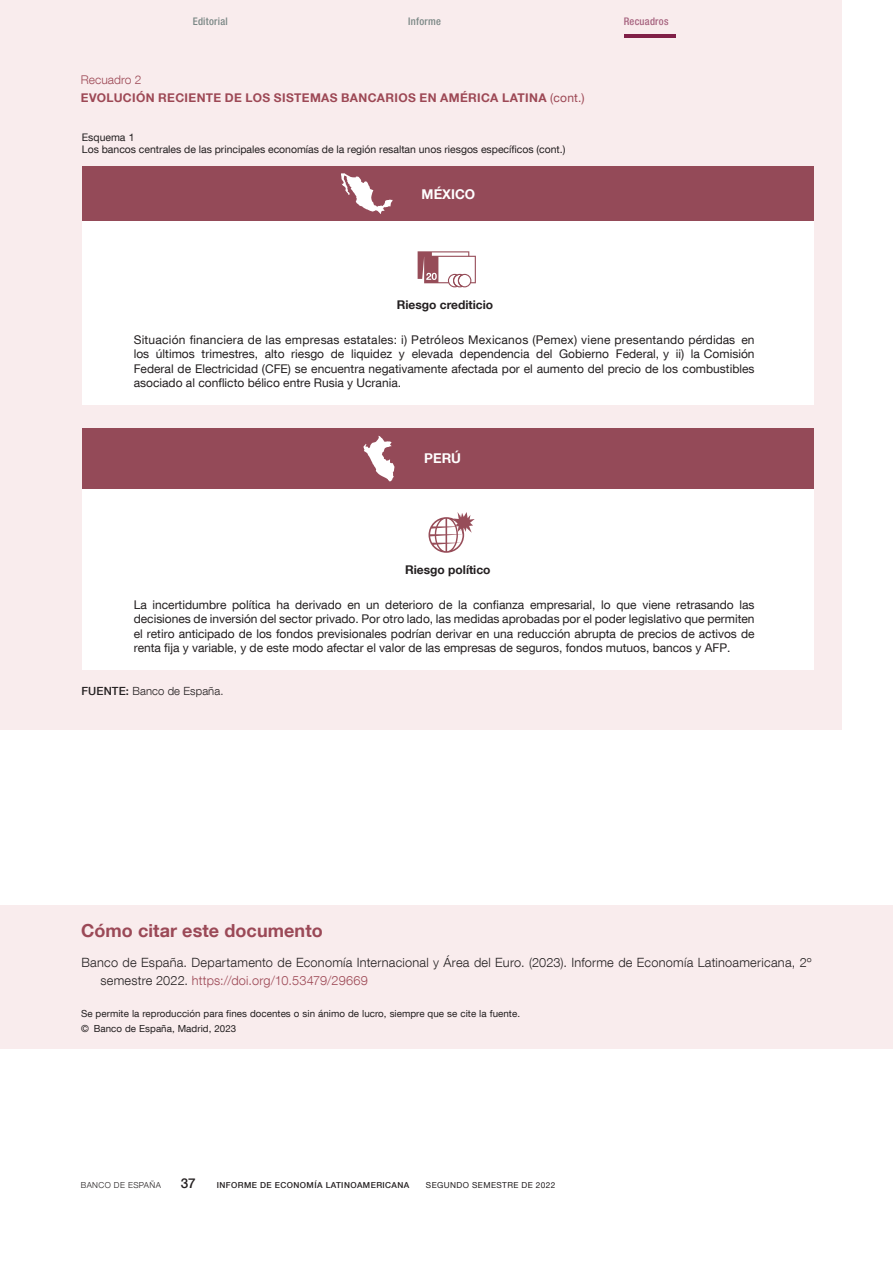
<style>
.page{position:relative;width:893px;height:1263px;background:#fff}
.page>*{position:absolute;margin:0;border:0;box-sizing:border-box;transform-origin:0 0}
.Indice_1{font:700 18px "Bd E Neue Helvetica";letter-spacing:.005em;color:#9b4957}
.t1{font:700 13.5px "Bd E Neue Helvetica";color:#fff}
.t2{font:500 13.5px "Bd E Neue Helvetica";color:#231f20}
.Texto_bibliografía{font:300 12.75px/18px "Bd E Neue Helvetica";letter-spacing:.02em;color:#231f20}
.t3{font:12px/14.4px "Bd E Neue Helvetica";color:#231f20;text-align:justify}
.Título_recuadro{font:700 12px "Bd E Neue Helvetica";letter-spacing:.03em;color:#9d4855}
.t4{font:700 12px "Bd E Neue Helvetica";color:#231f20}
.Numero_recuadro{font:300 12px "Bd E Neue Helvetica";letter-spacing:.005em;color:#9d4855}
.t5{font:300 11.25px "Bd E Neue Helvetica";letter-spacing:.01em;color:#231f20}
.t6{font:10.5px/12.6px "Bd E Neue Helvetica";color:#231f20}
.Texto_capítulo{font:500 condensed 10.5px "Bd E Neue Helvetica";letter-spacing:.025em;color:#7a8785}
.Texto_capítulo-2{font:500 condensed 10.5px "Bd E Neue Helvetica";letter-spacing:.025em;color:#a6627e}
.Texto_ISSN{font:9.75px "Bd E Neue Helvetica";letter-spacing:.005em;color:#231f20}
.t7{font:500 8.25px "Bd E Neue Helvetica";letter-spacing:.05em;color:#231f20}
.t8{font:8.25px "Bd E Neue Helvetica";letter-spacing:.05em;color:#231f20}
.t9{font:300 8.25px "Bd E Neue Helvetica";letter-spacing:.05em;color:#231f20}
.s1{font-weight:400}
.s2{font-weight:500}
.s3{color:#9d4855}
</style>
<div class="page">
<div style="left:0;top:0;width:842px;height:729px;background:#f9eced"></div>
<div style="left:82px;top:167px;width:731px;height:60px;background:#944a58"></div>
<div style="left:82px;top:221px;width:731px;height:184px;background:#fff"></div>
<div style="left:82px;top:485px;width:731px;height:185px;background:#fff"></div>
<div style="left:82px;top:428px;width:731px;height:61px;background:#944a58"></div>
<svg style="left:341px;top:173px;width:52px;height:41px"></svg>
<svg style="left:418px;top:251px;width:58px;height:36px"></svg>
<svg style="left:363px;top:436px;width:31px;height:45px"></svg>
<svg style="left:428px;top:512px;width:47px;height:41px"></svg>
<hr style="left:624px;top:34px;width:51px;height:4px;background:#801f47">
<div style="left:0;top:906px;width:893px;height:143px;background:#f9eced"></div>
<p class="Texto_capítulo" style="left:193px;top:15px;width:37px">Editorial</p>
<p class="Texto_capítulo" style="left:408px;top:15px;width:34px">Informe</p>
<p class="Texto_capítulo-2" style="left:624px;top:15px;width:46px">Recuadros</p>
<p class="Numero_recuadro" style="left:81px;top:72px;width:62px">Recuadro 2</p>
<h4 class="Título_recuadro" style="left:81px;top:90px;width:505px">EVOLUCIÓN RECIENTE DE LOS SISTEMAS BANCARIOS EN AMÉRICA LATINA <span class="s1">(cont.)</span></h4>
<p class="t6" style="left:82px;top:130px;width:485px">Esquema 1<br>Los bancos centrales de las principales economías de la región resaltan unos riesgos específicos (cont.)</p>
<p class="t1" style="left:422px;top:185px;width:55px">MÉXICO</p>
<p class="t4" style="left:397px;top:297px;width:98px">Riesgo crediticio</p>
<p class="t3" style="left:134px;top:332px;width:622px">Situación financiera de las empresas estatales: i) Petróleos Mexicanos (Pemex) viene presentando pérdidas en los últimos trimestres, alto riesgo de liquidez y elevada dependencia del Gobierno Federal, y ii) la Comisión Federal de Electricidad (CFE) se encuentra negativamente afectada por el aumento del precio de los combustibles asociado al conflicto bélico entre Rusia y Ucrania.</p>
<p class="t1" style="left:424px;top:450px;width:38px">PERÚ</p>
<p class="t4" style="left:405px;top:562px;width:87px">Riesgo político</p>
<p class="t3" style="left:134px;top:597px;width:622px">La incertidumbre política ha derivado en un deterioro de la confianza empresarial, lo que viene retrasando las decisiones de inversión del sector privado. Por otro lado, las medidas aprobadas por el poder legislativo que permiten el retiro anticipado de los fondos previsionales podrían derivar en una reducción abrupta de precios de activos de renta fija y variable, y de este modo afectar el valor de las empresas de seguros, fondos mutuos, bancos y AFP.</p>
<p class="t5" style="left:82px;top:684px;width:143px"><span class="s2">FUENTE:</span> Banco de España.</p>
<p class="Indice_1" style="left:81px;top:919px;width:243px">Cómo citar este documento</p>
<p class="Texto_bibliografía" style="left:100px;top:953px;width:712px;text-indent:-19px">Banco de España. Departamento de Economía Internacional y Área del Euro. (2023). Informe de Economía Latinoamericana, 2º semestre 2022. <span class="s3">https://doi.org/10.53479/29669</span></p>
<p class="Texto_ISSN" style="left:81px;top:1007px;width:440px">Se permite la reproducción para fines docentes o sin ánimo de lucro, siempre que se cite la fuente.</p>
<p class="Texto_ISSN" style="left:81px;top:1022px;width:157px">© Banco de España, Madrid, 2023</p>
<p class="t9" style="left:81px;top:1180px;width:82px">BANCO DE ESPAÑA</p>
<p class="t2" style="left:181px;top:1175px;width:16px">37</p>
<p class="t7" style="left:217px;top:1180px;width:194px">INFORME DE ECONOMÍA LATINOAMERICANA</p>
<p class="t8" style="left:426px;top:1180px;width:131px">SEGUNDO SEMESTRE DE 2022</p>
</div>
